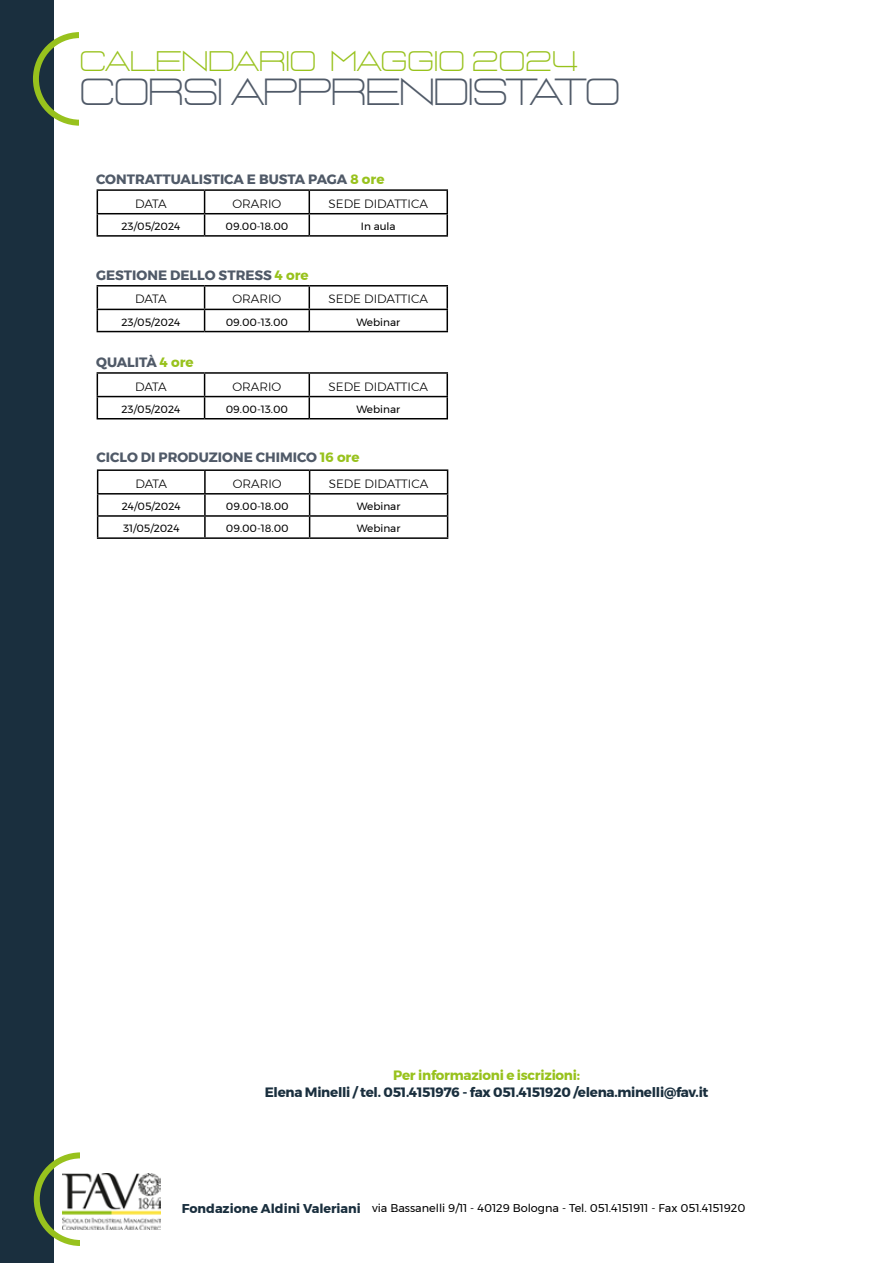
<style>
.page{position:relative;width:893px;height:1263px;background:#fff}
.page>*{position:absolute;margin:0;border:0;box-sizing:border-box;transform-origin:0 0}
.t1{font:36px "Lastica";letter-spacing:-.03em;color:#505a68}
.t2{font:27px "Lastica";letter-spacing:.01em;color:#98c21d}
.t3{font:700 13.5px "Montserrat";color:#505a68}
.t4{font:700 13.5px "Montserrat";letter-spacing:-.02em;color:#1a2f3e}
.t5{font:700 13.5px "Montserrat";letter-spacing:-.02em;color:#98c21d}
.t6{font:300 12px "Montserrat";color:#000}
.t7{font:11.25px "Montserrat";color:#000}
.t8{font:10.5px "Montserrat";color:#000}
.s1{color:#98c21d}
.s2{font-weight:700;font-size:12.75px;color:#1a2f3e}
</style>
<div class="page">
<div style="left:0;top:0;width:54px;height:1263px;background:#1a2f3e"></div>
<div style="left:34px;top:1152px;width:93px;height:94px;border:6px solid #98c21d;border-radius:50%"></div>
<div style="left:80px;top:1149px;width:52px;height:102px;background:#fff"></div>
<img style="left:62px;top:1173px;width:98px;height:56px">
<div style="left:33px;top:32px;width:94px;height:94px;border:6px solid #98c21d;border-radius:50%"></div>
<div style="left:79px;top:29px;width:52px;height:102px;background:#fff"></div>
<hr style="left:97px;top:469px;width:108px;height:2px;background:#000">
<hr style="left:205px;top:469px;width:105px;height:2px;background:#000">
<hr style="left:204px;top:471px;width:2px;height:22px;background:#000">
<hr style="left:310px;top:469px;width:138px;height:2px;background:#000">
<hr style="left:97px;top:493px;width:108px;height:1px;background:#000">
<hr style="left:205px;top:493px;width:105px;height:1px;background:#000">
<hr style="left:204px;top:494px;width:2px;height:21px;background:#000">
<hr style="left:310px;top:493px;width:138px;height:1px;background:#000">
<hr style="left:97px;top:515px;width:108px;height:2px;background:#000">
<svg style="left:97px;top:471px;width:1px;height:66px"></svg>
<hr style="left:205px;top:515px;width:105px;height:2px;background:#000">
<hr style="left:204px;top:517px;width:2px;height:20px;background:#000">
<hr style="left:310px;top:515px;width:138px;height:2px;background:#000">
<svg style="left:309px;top:471px;width:1px;height:66px"></svg>
<svg style="left:447px;top:471px;width:1px;height:66px"></svg>
<hr style="left:97px;top:537px;width:108px;height:2px;background:#000">
<hr style="left:205px;top:537px;width:105px;height:2px;background:#000">
<hr style="left:310px;top:537px;width:138px;height:2px;background:#000">
<hr style="left:97px;top:189px;width:108px;height:2px;background:#000">
<hr style="left:205px;top:189px;width:104px;height:2px;background:#000">
<hr style="left:309px;top:189px;width:139px;height:2px;background:#000">
<hr style="left:446px;top:191px;width:2px;height:22px;background:#000">
<hr style="left:97px;top:213px;width:108px;height:1px;background:#000">
<svg style="left:97px;top:191px;width:1px;height:44px"></svg>
<hr style="left:205px;top:213px;width:104px;height:1px;background:#000">
<svg style="left:204px;top:191px;width:1px;height:44px"></svg>
<hr style="left:309px;top:213px;width:139px;height:1px;background:#000">
<svg style="left:309px;top:191px;width:1px;height:44px"></svg>
<hr style="left:446px;top:214px;width:2px;height:21px;background:#000">
<hr style="left:97px;top:235px;width:108px;height:2px;background:#000">
<hr style="left:205px;top:235px;width:104px;height:2px;background:#000">
<hr style="left:309px;top:235px;width:139px;height:2px;background:#000">
<hr style="left:97px;top:285px;width:108px;height:1px;background:#000">
<hr style="left:205px;top:285px;width:104px;height:1px;background:#000">
<hr style="left:309px;top:285px;width:139px;height:1px;background:#000">
<hr style="left:446px;top:286px;width:2px;height:23px;background:#000">
<hr style="left:97px;top:309px;width:108px;height:1px;background:#000">
<svg style="left:97px;top:286px;width:1px;height:45px"></svg>
<hr style="left:205px;top:309px;width:104px;height:1px;background:#000">
<svg style="left:204px;top:286px;width:1px;height:45px"></svg>
<hr style="left:309px;top:309px;width:139px;height:1px;background:#000">
<svg style="left:309px;top:286px;width:1px;height:45px"></svg>
<hr style="left:446px;top:310px;width:2px;height:21px;background:#000">
<hr style="left:97px;top:331px;width:108px;height:1px;background:#000">
<hr style="left:205px;top:331px;width:104px;height:1px;background:#000">
<hr style="left:309px;top:331px;width:139px;height:1px;background:#000">
<hr style="left:97px;top:372px;width:108px;height:2px;background:#000">
<hr style="left:205px;top:372px;width:104px;height:2px;background:#000">
<hr style="left:309px;top:372px;width:139px;height:2px;background:#000">
<hr style="left:446px;top:374px;width:2px;height:22px;background:#000">
<hr style="left:97px;top:396px;width:108px;height:1px;background:#000">
<svg style="left:97px;top:374px;width:1px;height:44px"></svg>
<hr style="left:205px;top:396px;width:104px;height:1px;background:#000">
<svg style="left:204px;top:374px;width:1px;height:44px"></svg>
<hr style="left:309px;top:396px;width:139px;height:1px;background:#000">
<svg style="left:309px;top:374px;width:1px;height:44px"></svg>
<hr style="left:446px;top:397px;width:2px;height:21px;background:#000">
<hr style="left:97px;top:418px;width:108px;height:1px;background:#000">
<hr style="left:205px;top:418px;width:104px;height:1px;background:#000">
<hr style="left:309px;top:418px;width:139px;height:1px;background:#000">
<h2 class="t2" style="left:80px;top:49px;width:500px">CALENDARIO MAGGIO 2024</h2>
<h1 class="t1" style="left:80px;top:76px;width:542px">CORSI APPRENDISTATO</h1>
<p class="t3" style="left:96px;top:169px;width:290px">CONTRATTUALISTICA E BUSTA PAGA <span class="s1">8 ore</span></p>
<p class="t6" style="left:135px;top:194px;width:33px">DATA</p>
<p class="t6" style="left:232px;top:194px;width:50px">ORARIO</p>
<p class="t6" style="left:329px;top:194px;width:101px">SEDE DIDATTICA</p>
<p class="t8" style="left:122px;top:218px;width:60px">23/05/2024</p>
<p class="t8" style="left:226px;top:218px;width:64px">09.00-18.00</p>
<p class="t8" style="left:361px;top:218px;width:36px">In aula</p>
<p class="t3" style="left:96px;top:264px;width:214px">GESTIONE DELLO STRESS <span class="s1">4 ore</span></p>
<p class="t6" style="left:135px;top:290px;width:33px">DATA</p>
<p class="t6" style="left:232px;top:290px;width:50px">ORARIO</p>
<p class="t6" style="left:329px;top:290px;width:101px">SEDE DIDATTICA</p>
<p class="t8" style="left:122px;top:314px;width:60px">23/05/2024</p>
<p class="t8" style="left:226px;top:314px;width:64px">09.00-13.00</p>
<p class="t8" style="left:356px;top:314px;width:45px">Webinar</p>
<p class="t3" style="left:96px;top:351px;width:99px">QUALITÀ <span class="s1">4 ore</span></p>
<p class="t6" style="left:135px;top:377px;width:33px">DATA</p>
<p class="t6" style="left:232px;top:377px;width:50px">ORARIO</p>
<p class="t6" style="left:329px;top:377px;width:101px">SEDE DIDATTICA</p>
<p class="t8" style="left:122px;top:401px;width:60px">23/05/2024</p>
<p class="t8" style="left:226px;top:401px;width:64px">09.00-13.00</p>
<p class="t8" style="left:356px;top:401px;width:45px">Webinar</p>
<p class="t3" style="left:96px;top:446px;width:265px">CICLO DI PRODUZIONE CHIMICO <span class="s1">16 ore</span></p>
<p class="t6" style="left:136px;top:474px;width:33px">DATA</p>
<p class="t6" style="left:233px;top:474px;width:50px">ORARIO</p>
<p class="t6" style="left:329px;top:474px;width:101px">SEDE DIDATTICA</p>
<p class="t8" style="left:122px;top:498px;width:60px">24/05/2024</p>
<p class="t8" style="left:226px;top:498px;width:64px">09.00-18.00</p>
<p class="t8" style="left:357px;top:498px;width:45px">Webinar</p>
<p class="t8" style="left:123px;top:520px;width:58px">31/05/2024</p>
<p class="t8" style="left:226px;top:520px;width:64px">09.00-18.00</p>
<p class="t8" style="left:357px;top:520px;width:45px">Webinar</p>
<p class="t5" style="left:393px;top:1065px;width:188px">Per informazioni e iscrizioni:</p>
<p class="t4" style="left:265px;top:1081px;width:445px">Elena Minelli / tel. 051.4151976 - fax 051.4151920 /elena.minelli@fav.it</p>
<p class="t7" style="left:182px;top:1199px;width:565px"><span class="s2">Fondazione Aldini Valeriani</span> via Bassanelli 9/11 - 40129 Bologna - Tel. 051.4151911 - Fax 051.4151920</p>
</div>
